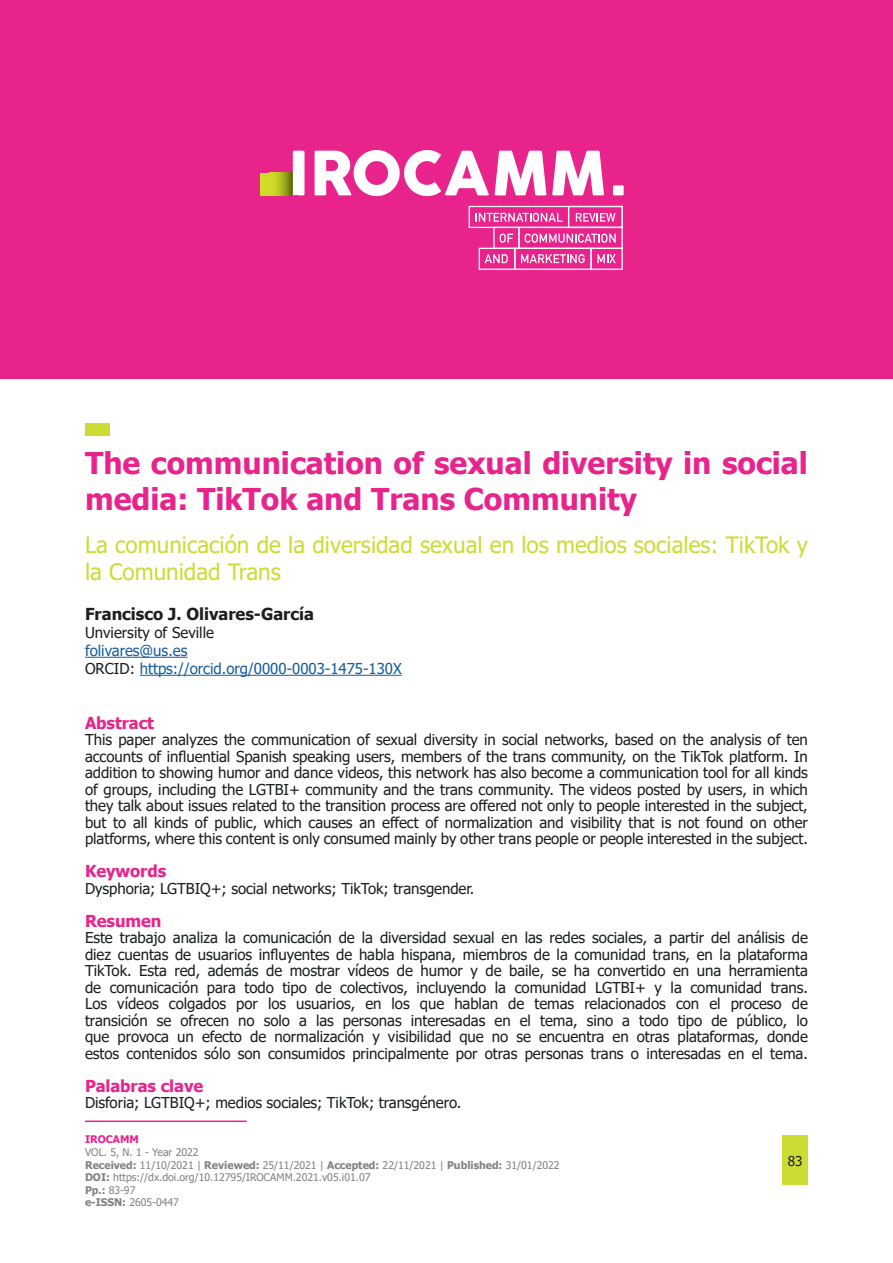
<style>
.page{position:relative;width:893px;height:1263px;background:#fff}
.page>*{position:absolute;margin:0;border:0;box-sizing:border-box;transform-origin:0 0}
.t1{font:700 30px/36px "Tahoma";color:#e8248c}
.t2{font:22.5px/27px "Tahoma";color:#ccdc34}
.t3{font:700 16.5px "Tahoma";letter-spacing:-.005em;color:#e8248c}
.t4{font:700 16.5px "Tahoma";color:#1a1f21}
.t5{font:15px/16.5px "Tahoma";letter-spacing:-.005em;color:#1a1f21;text-align:justify}
.t6{font:15px/18px "Tahoma";color:#175d9e}
.t7{font:13.5px "Tahoma";color:#231f20}
.t8{font:10.5px/12.6px "Tahoma";color:#808285}
.t9{font:700 10.5px "Tahoma";color:#e8248c}
.s1{color:#1a1f21}
.s2{font-weight:700}
</style>
<div class="page">
<div style="left:782px;top:1135px;width:26px;height:50px;background:#ccdc34"></div>
<hr style="left:85px;top:1120px;width:162px;height:2px;background:#e8248c">
<hr style="left:85px;top:657px;width:102px;height:1px;background:#175d9e">
<hr style="left:140px;top:675px;width:262px;height:1px;background:#175d9e">
<div style="left:85px;top:423px;width:24px;height:13px;background:#ccdc34"></div>
<div style="left:0;top:0;width:893px;height:378px;background:#e8248c"></div>
<svg style="left:260px;top:173px;width:33px;height:22px"></svg>
<svg style="left:315px;top:150px;width:174px;height:46px"></svg>
<svg style="left:495px;top:151px;width:51px;height:44px"></svg>
<svg style="left:552px;top:151px;width:52px;height:44px"></svg>
<svg style="left:613px;top:185px;width:11px;height:10px"></svg>
<svg style="left:293px;top:151px;width:11px;height:44px"></svg>
<svg style="left:469px;top:206px;width:154px;height:64px"></svg>
<h1 class="t1" style="left:85px;top:446px;width:724px">The communication of sexual diversity in social media: TikTok and Trans Community</h1>
<h2 class="t2" style="left:85px;top:532px;width:724px">La comunicación de la diversidad sexual en los medios sociales: TikTok y la Comunidad Trans</h2>
<p class="t4" style="left:85px;top:602px;width:230px">Francisco J. Olivares-García</p>
<p class="t5" style="left:85px;top:625px;width:131px">Unviersity of Seville</p>
<p class="t6" style="left:85px;top:642px;width:318px">folivares@us.es<br><span class="s1">ORCID:</span> https://orcid.org/0000-0003-1475-130X</p>
<p class="t3" style="left:85px;top:711px;width:71px">Abstract</p>
<p class="t5" style="left:85px;top:732px;width:724px">This paper analyzes the communication of sexual diversity in social networks, based on the analysis of ten accounts of influential Spanish speaking users, members of the trans community, on the TikTok platform. In addition to showing humor and dance videos, this network has also become a communication tool for all kinds of groups, including the LGTBI+ community and the trans community. The videos posted by users, in which they talk about issues related to the transition process are offered not only to people interested in the subject, but to all kinds of public, which causes an effect of normalization and visibility that is not found on other platforms, where this content is only consumed mainly by other trans people or people interested in the subject.</p>
<p class="t3" style="left:85px;top:860px;width:83px">Keywords</p>
<p class="t5" style="left:85px;top:881px;width:391px">Dysphoria; LGTBIQ+; social networks; TikTok; transgender.</p>
<p class="t3" style="left:85px;top:909px;width:78px">Resumen</p>
<p class="t5" style="left:85px;top:930px;width:724px">Este trabajo analiza la comunicación de la diversidad sexual en las redes sociales, a partir del análisis de diez cuentas de usuarios influyentes de habla hispana, miembros de la comunidad trans, en la plataforma TikTok. Esta red, además de mostrar vídeos de humor y de baile, se ha convertido en una herramienta de comunicación para todo tipo de colectivos, incluyendo la comunidad LGTBI+ y la comunidad trans.<br>Los vídeos colgados por los usuarios, en los que hablan de temas relacionados con el proceso de transición se ofrecen no solo a las personas interesadas en el tema, sino a todo tipo de público, lo que provoca un efecto de normalización y visibilidad que no se encuentra en otras plataformas, donde estos contenidos sólo son consumidos principalmente por otras personas trans o interesadas en el tema.</p>
<p class="t3" style="left:85px;top:1074px;width:120px">Palabras clave</p>
<p class="t5" style="left:85px;top:1095px;width:378px">Disforia; LGTBIQ+; medios sociales; TikTok; transgénero.</p>
<p class="t9" style="left:85px;top:1132px;width:55px">IROCAMM</p>
<p class="t8" style="left:85px;top:1146px;width:476px">VOL. 5, N. 1 - Year 2022<br><span class="s2">Received:</span> 11/10/2021 | <span class="s2">Reviewed:</span> 25/11/2021 | <span class="s2">Accepted:</span> 22/11/2021 | <span class="s2">Published:</span> 31/01/2022<br><span class="s2">DOI:</span> https://dx.doi.org/10.12795/IROCAMM.2021.v05.i01.07<br><span class="s2">Pp.:</span> 83-97<br><span class="s2">e-ISSN:</span> 2605-0447</p>
<p class="t7" style="left:788px;top:1151px;width:16px">83</p>
</div>
